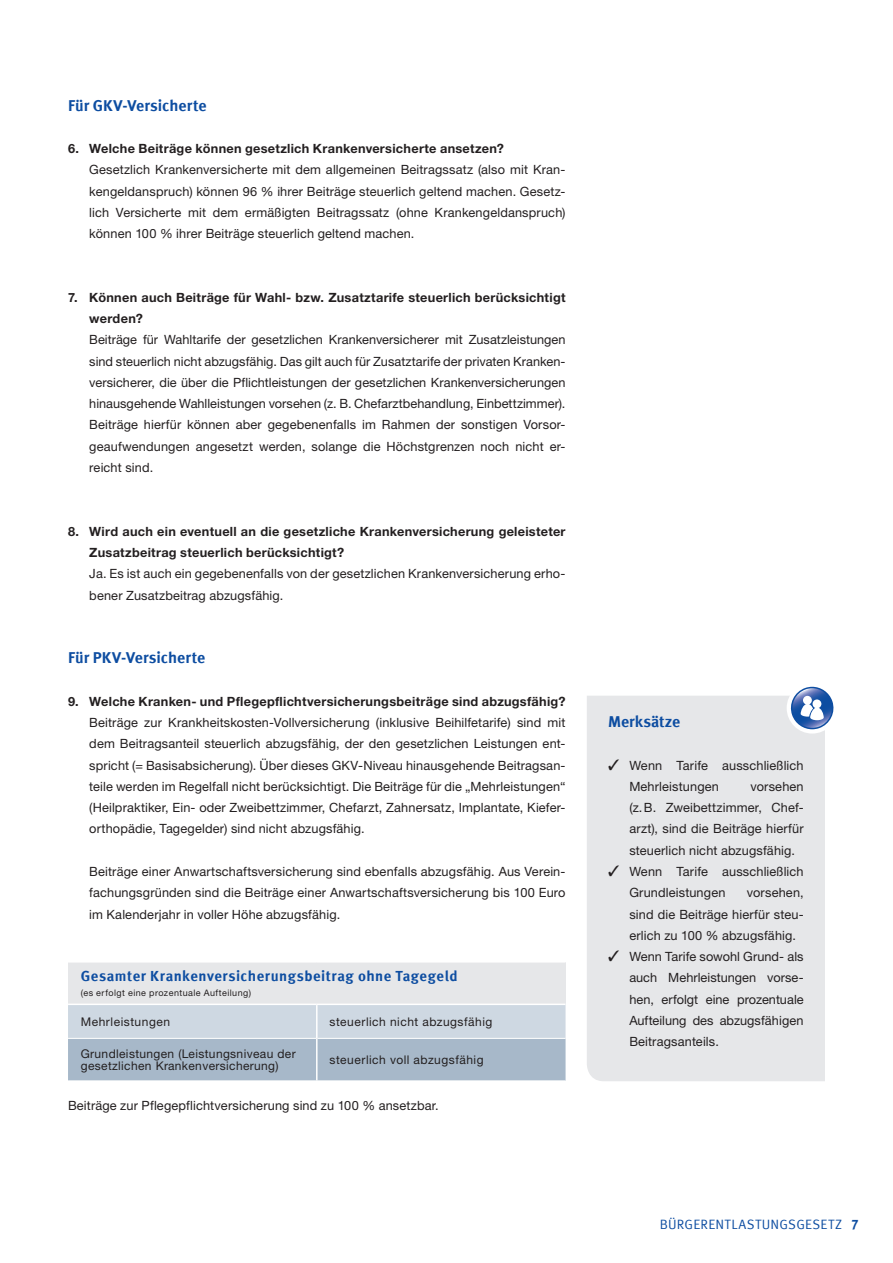
<style>
.page{position:relative;width:893px;height:1263px;background:#fff}
.page>*{position:absolute;margin:0;border:0;box-sizing:border-box;transform-origin:0 0}
.t1{font:700 15.75px "Meta Offc Pro";color:#0d4da1}
.t2{font:700 14.7px "Meta Offc Pro";letter-spacing:.035em;color:#0d4da1}
.t3{font:13.5px "Meta Offc Pro Norm";letter-spacing:.015em;color:#0d4da1}
.t4{font:12.75px/21.3px "Helvetica Neue LTW1 G";letter-spacing:.01em;color:#231f20;text-align:justify}
.t5{font:700 12.75px/21.3px "Helvetica Neue LTW1 G";letter-spacing:.02em;color:#231f20}
.t6{font:12px/11.7px "Helvetica Neue LTW1 G";letter-spacing:.03em;color:#231f20}
.t7{font:9px "Helvetica Neue LTW1 G";letter-spacing:.05em;color:#231f20}
.s1{font-family:"Meta Offc Pro";font-weight:700}
</style>
<div class="page">
<div style="left:68px;top:962px;width:498px;height:42px;background:#e6e7e9"></div>
<svg style="left:68px;top:1005px;width:498px;height:75px;background:#b8c6d4"></svg>
<hr style="left:68px;top:1038px;width:248px;height:1px;background:#fff">
<hr style="left:318px;top:1038px;width:248px;height:1px;background:#fff">
<hr style="left:316px;top:1005px;width:2px;height:33px;background:#fff">
<hr style="left:316px;top:1038px;width:2px;height:42px;background:#fff">
<hr style="left:68px;top:1003px;width:249px;height:2px;background:#fff">
<hr style="left:317px;top:1003px;width:249px;height:2px;background:#fff">
<div style="left:587px;top:696px;width:238px;height:385px;background:#e6e7e9"></div>
<div style="left:787px;top:682px;width:51px;height:51px;background:#fff;border-radius:50%"></div>
<svg style="left:788px;top:687px;width:46px;height:42px"></svg>
<p class="t1" style="left:68px;top:93px;width:140px">Für GKV-Versicherte</p>
<p class="t5" style="left:68px;top:138px;width:437px">6. Welche Beiträge können gesetzlich Krankenversicherte ansetzen?</p>
<p class="t4" style="left:89px;top:159px;width:478px">Gesetzlich Krankenversicherte mit dem allgemeinen Beitragssatz (also mit Kran&shy;kengeldanspruch) können 96 % ihrer Beiträge steuerlich geltend machen. Gesetz&shy;lich Versicherte mit dem ermäßigten Beitragssatz (ohne Krankengeldanspruch) können 100 % ihrer Beiträge steuerlich geltend machen.</p>
<p class="t5" style="left:89px;top:287px;width:478px;text-indent:-21px">7. Können auch Beiträge für Wahl- bzw. Zusatztarife steuerlich berücksichtigt werden?</p>
<p class="t4" style="left:89px;top:329px;width:478px">Beiträge für Wahltarife der gesetzlichen Krankenversicherer mit Zusatzleistungen sind steuerlich nicht abzugsfähig. Das gilt auch für Zusatztarife der privaten Kranken&shy;versicherer, die über die Pflichtleistungen der gesetzlichen Krankenversicherungen hinausgehende Wahlleistungen vorsehen (z. B. Chefarztbehandlung, Einbettzimmer).<br>Beiträge hierfür können aber gegebenenfalls im Rahmen der sonstigen Vorsor&shy;geaufwendungen angesetzt werden, solange die Höchstgrenzen noch nicht er&shy;reicht sind.</p>
<p class="t5" style="left:89px;top:520px;width:478px;text-indent:-21px">8. Wird auch ein eventuell an die gesetzliche Krankenversicherung geleisteter<br>Zusatzbeitrag steuerlich berücksichtigt?</p>
<p class="t4" style="left:89px;top:563px;width:478px">Ja. Es ist auch ein gegebenenfalls von der gesetzlichen Krankenversicherung erho&shy;bener Zusatzbeitrag abzugsfähig.</p>
<p class="t1" style="left:68px;top:646px;width:139px">Für PKV-Versicherte</p>
<p class="t5" style="left:68px;top:691px;width:499px">9. Welche Kranken- und Pflegepflichtversicherungsbeiträge sind abzugsfähig?</p>
<p class="t4" style="left:89px;top:712px;width:478px">Beiträge zur Krankheitskosten-Vollversicherung (inklusive Beihilfetarife) sind mit dem Beitragsanteil steuerlich abzugsfähig, der den gesetzlichen Leistungen ent&shy;spricht (= Basisabsicherung). Über dieses GKV-Niveau hinausgehende Beitragsan&shy;teile werden im Regelfall nicht berücksichtigt. Die Beiträge für die „Mehrleistungen“ (Heilpraktiker, Ein- oder Zweibettzimmer, Chefarzt, Zahnersatz, Implantate, Kiefer&shy;orthopädie, Tagegelder) sind nicht abzugsfähig.</p>
<p class="t4" style="left:89px;top:861px;width:478px">Beiträge einer Anwartschaftsversicherung sind ebenfalls abzugsfähig. Aus Verein&shy;fachungsgründen sind die Beiträge einer Anwartschaftsversicherung bis 100 Euro im Kalenderjahr in voller Höhe abzugsfähig.</p>
<p class="t2" style="left:81px;top:964px;width:378px">Gesamter Krankenversicherungsbeitrag ohne Tagegeld</p>
<p class="t7" style="left:81px;top:987px;width:172px">(es erfolgt eine prozentuale Aufteilung)</p>
<p class="t6" style="left:81px;top:1015px;width:91px">Mehrleistungen</p>
<p class="t6" style="left:330px;top:1015px;width:164px">steuerlich nicht abzugsfähig</p>
<p class="t6" style="left:81px;top:1048px;width:216px">Grundleistungen (Leistungsniveau der gesetzlichen Krankenversicherung)</p>
<p class="t6" style="left:330px;top:1054px;width:156px">steuerlich voll abzugsfähig</p>
<p class="t4" style="left:68px;top:1094px;width:372px">Beiträge zur Pflegepflichtversicherung sind zu 100 % ansetzbar.</p>
<p class="t1" style="left:608px;top:709px;width:74px">Merksätze</p>
<p class="t4" style="left:629px;top:754px;width:176px;text-indent:-21px">✓ Wenn Tarife ausschließlich<br>Mehrleistungen</p>
<p class="t4" style="left:629px;top:776px;width:176px;text-indent:121px">vorsehen (z.B. Zweibettzimmer, Chef&shy;arzt), sind die Beiträge hierfür steuerlich nicht abzugsfähig.</p>
<p class="t4" style="left:629px;top:861px;width:176px;text-indent:-21px">✓ Wenn Tarife ausschließlich<br>Grundleistungen</p>
<p class="t4" style="left:629px;top:882px;width:176px;text-indent:117px">vorsehen, sind die Beiträge hierfür steu&shy;erlich zu 100 % abzugsfähig.</p>
<p class="t4" style="left:629px;top:946px;width:176px;text-indent:-21px">✓ Wenn Tarife sowohl Grund- als auch Mehrleistungen vorse&shy;hen, erfolgt eine prozentuale Aufteilung des abzugsfähigen Beitragsanteils.</p>
<p class="t3" style="left:660px;top:1214px;width:201px">BÜRGERENTLASTUNGSGESETZ <span class="s1">7</span></p>
</div>
